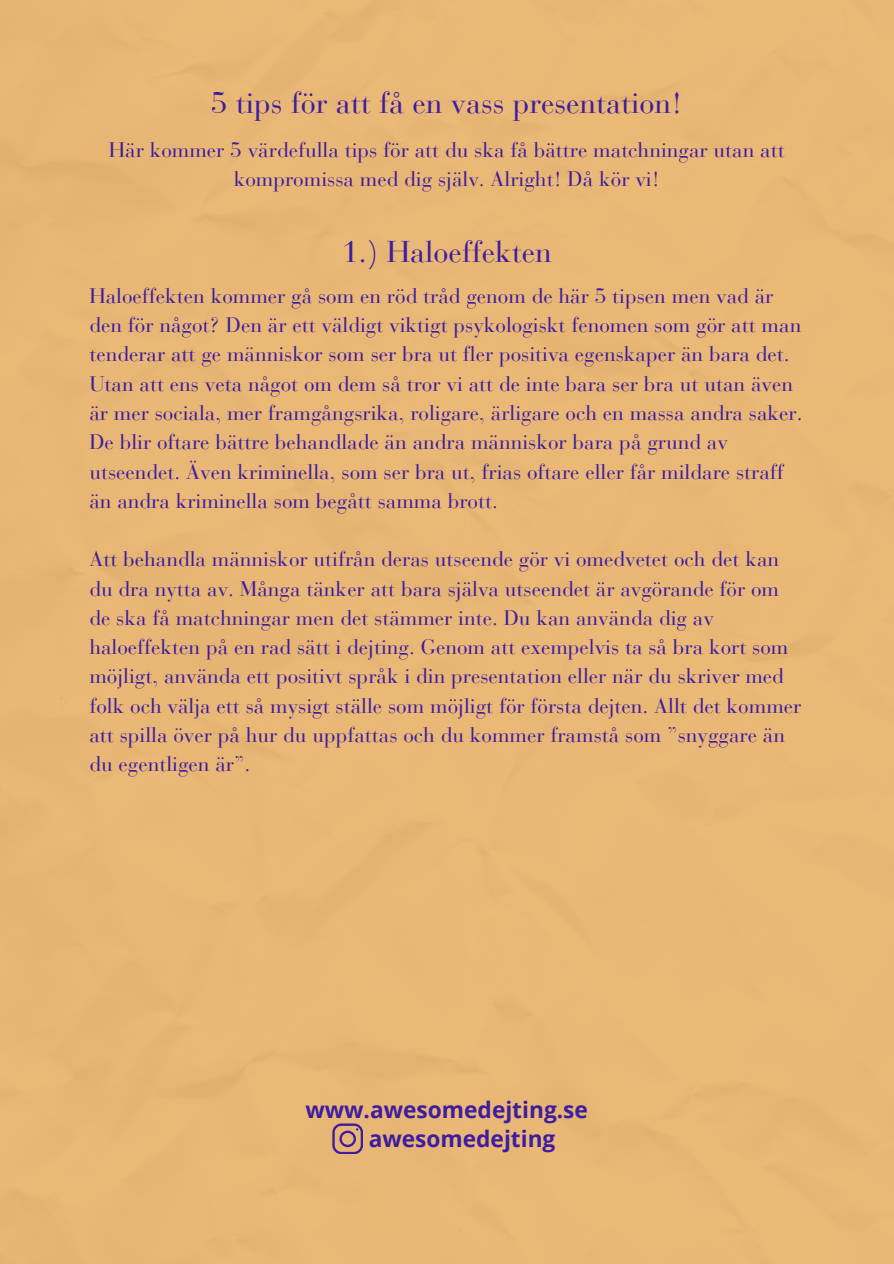
<style>
.page{position:relative;width:894px;height:1264px;background:#fff}
.page>*{position:absolute;margin:0;border:0;box-sizing:border-box;transform-origin:0 0}
.t1{font:30px "Bauer Bodoni Pro";color:#3e1d9f}
.t2{font:700 22.65px "Open Sans";color:#3e1d9f}
.t3{font:21px/29.2px "Bauer Bodoni Pro";color:#3e1d9f}
</style>
<div class="page">
<div style="left:0;top:0;width:893px;height:1263px;background:#eab876"></div>
<svg style="left:332px;top:1123px;width:30px;height:30px"></svg>
<p class="t1" style="left:211px;top:91px;width:473px">5 tips för att få en vass presentation!</p>
<h1 class="t3" style="left:109px;top:137px;width:677px;text-align:center">Här kommer 5 värdefulla tips för att du ska få bättre matchningar utan att kompromissa med dig själv. Alright! Då kör vi!</h1>
<p class="t1" style="left:341px;top:240px;width:211px">1.) Haloeffekten</p>
<h1 class="t3" style="left:89px;top:283px;width:714px">Haloeffekten kommer gå som en röd tråd genom de här 5 tipsen men vad är den för något? Den är ett väldigt viktigt psykologiskt fenomen som gör att man tenderar att ge människor som ser bra ut fler positiva egenskaper än bara det.<br>Utan att ens veta något om dem så tror vi att de inte bara ser bra ut utan även är mer sociala, mer framgångsrika, roligare, ärligare och en massa andra saker.<br>De blir oftare bättre behandlade än andra människor bara på grund av utseendet. Även kriminella, som ser bra ut, frias oftare eller får mildare straff än andra kriminella som begått samma brott.</h1>
<p class="t3" style="left:89px;top:546px;width:713px">Att behandla människor utifrån deras utseende gör vi omedvetet och det kan du dra nytta av. Många tänker att bara själva utseendet är avgörande för om de ska få matchningar men det stämmer inte. Du kan använda dig av haloeffekten på en rad sätt i dejting. Genom att exempelvis ta så bra kort som möjligt, använda ett positivt språk i din presentation eller när du skriver med folk och välja ett så mysigt ställe som möjligt för första dejten. Allt det kommer att spilla över på hur du uppfattas och du kommer framstå som ”snyggare än du egentligen är”.</p>
<p class="t2" style="left:305px;top:1094px;width:284px">www.awesomedejting.se</p>
<h2 class="t2" style="left:368px;top:1123px;width:188px">awesomedejting</h2>
</div>
